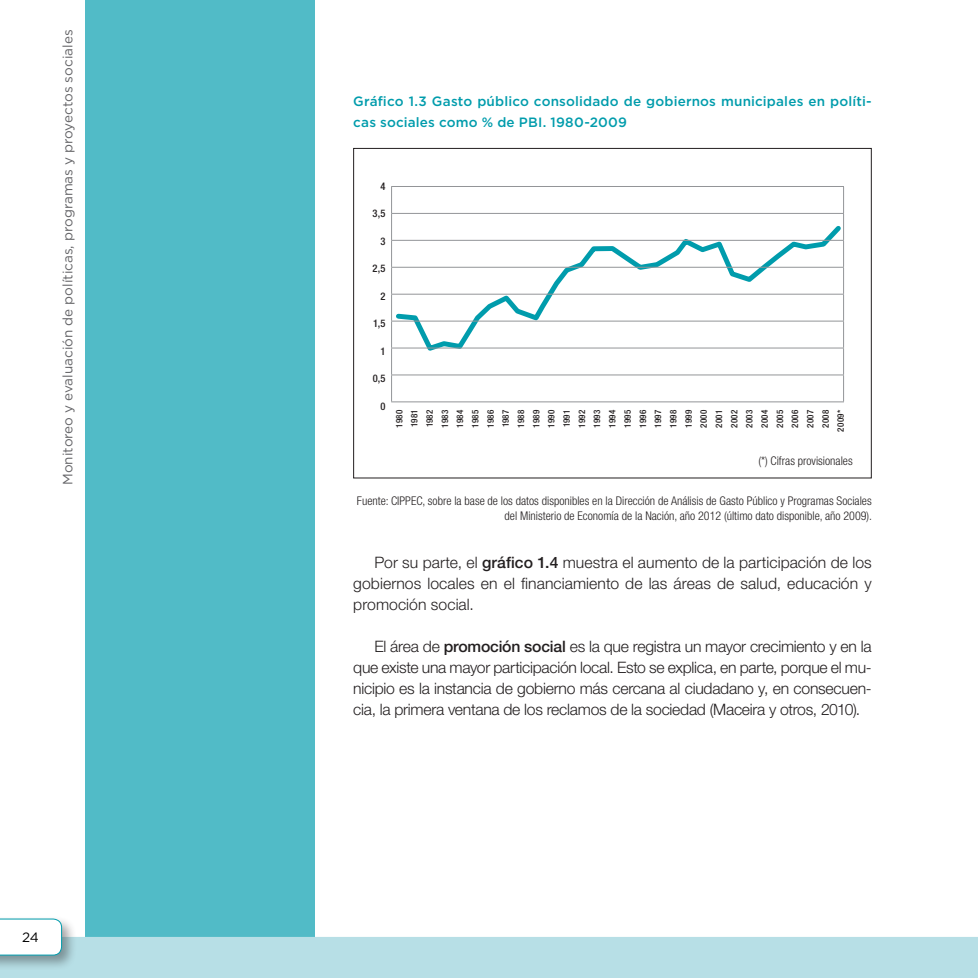
<style>
.page{position:relative;width:978px;height:978px;background:#fff}
.page>*{position:absolute;margin:0;border:0;box-sizing:border-box;transform-origin:0 0}
.texto{font:300 15.75px/21px "Helvetica Neue LT Std";letter-spacing:-.01em;color:#231f20;text-align:justify}
.titulo_grafico{font:500 13.5px/21px "Gotham";letter-spacing:.015em;color:#009cac}
.t1{font:13.5px "Gotham";color:#636366}
.t2{font:13.5px "Gotham";color:#000}
.fuente{font:300 condensed 12px/15px "Helvetica Neue LT Std";color:#231f20;text-align:right}
.texto_en_cuadro{font:500 condensed 10.5px "Helvetica Neue LT Std";color:#231f20}
.texto_en_cuadro-2{font:500 condensed 9px "Helvetica Neue LT Std";letter-spacing:.04em;color:#231f20}
.s1{font-weight:500}
</style>
<div class="page">
<div style="left:85px;top:0;width:230px;height:978px;background:#51bbc7"></div>
<div style="left:0;top:937px;width:978px;height:41px;background:#b7dfe6"></div>
<div style="left:0;top:916px;width:77px;height:55px;background:#231f20;opacity:.4"></div>
<svg style="left:0;top:919px;width:62px;height:36px"></svg>
<svg style="left:393px;top:226px;width:450px;height:125px"></svg>
<hr style="left:391px;top:186px;width:453px;height:1px;background:#939598">
<hr style="left:391px;top:213px;width:453px;height:1px;background:#939598">
<hr style="left:391px;top:240px;width:453px;height:1px;background:#939598">
<hr style="left:391px;top:267px;width:453px;height:1px;background:#939598">
<hr style="left:391px;top:294px;width:453px;height:1px;background:#939598">
<hr style="left:391px;top:321px;width:453px;height:1px;background:#939598">
<hr style="left:391px;top:348px;width:453px;height:1px;background:#939598">
<hr style="left:391px;top:375px;width:453px;height:1px;background:#939598">
<svg style="left:391px;top:187px;width:1px;height:214px"></svg>
<svg style="left:843px;top:187px;width:1px;height:214px"></svg>
<hr style="left:391px;top:401px;width:453px;height:1px;background:#939598">
<p class="t1" style="left:59px;top:485px;width:457px;rotate:-90deg">Monitoreo y evaluación de políticas, programas y proyectos sociales</p>
<p class="t2" style="left:22px;top:929px;width:18px">24</p>
<p class="titulo_grafico" style="left:353px;top:91px;width:520px">Gráfico 1.3 Gasto público consolidado de gobiernos municipales en políti&shy;cas sociales como % de PBI. 1980-2009</p>
<p class="texto_en_cuadro" style="left:381px;top:180px;width:7px">4</p>
<p class="texto_en_cuadro" style="left:373px;top:207px;width:15px">3,5</p>
<p class="texto_en_cuadro" style="left:381px;top:235px;width:7px">3</p>
<p class="texto_en_cuadro" style="left:373px;top:262px;width:15px">2,5</p>
<p class="texto_en_cuadro" style="left:381px;top:290px;width:7px">2</p>
<p class="texto_en_cuadro" style="left:373px;top:317px;width:14px">1,5</p>
<p class="texto_en_cuadro" style="left:381px;top:345px;width:7px">1</p>
<p class="texto_en_cuadro" style="left:373px;top:372px;width:14px">0,5</p>
<p class="texto_en_cuadro" style="left:381px;top:400px;width:7px">0</p>
<p class="texto_en_cuadro-2" style="left:394px;top:428px;width:19px;rotate:-90deg">1980</p>
<p class="texto_en_cuadro-2" style="left:409px;top:427px;width:19px;rotate:-90deg">1981</p>
<p class="texto_en_cuadro-2" style="left:424px;top:427px;width:19px;rotate:-90deg">1982</p>
<p class="texto_en_cuadro-2" style="left:439px;top:428px;width:19px;rotate:-90deg">1983</p>
<p class="texto_en_cuadro-2" style="left:455px;top:428px;width:19px;rotate:-90deg">1984</p>
<p class="texto_en_cuadro-2" style="left:470px;top:428px;width:19px;rotate:-90deg">1985</p>
<p class="texto_en_cuadro-2" style="left:485px;top:428px;width:19px;rotate:-90deg">1986</p>
<p class="texto_en_cuadro-2" style="left:500px;top:427px;width:19px;rotate:-90deg">1987</p>
<p class="texto_en_cuadro-2" style="left:516px;top:428px;width:19px;rotate:-90deg">1988</p>
<p class="texto_en_cuadro-2" style="left:531px;top:428px;width:19px;rotate:-90deg">1989</p>
<p class="texto_en_cuadro-2" style="left:546px;top:428px;width:19px;rotate:-90deg">1990</p>
<p class="texto_en_cuadro-2" style="left:561px;top:427px;width:19px;rotate:-90deg">1991</p>
<p class="texto_en_cuadro-2" style="left:577px;top:428px;width:19px;rotate:-90deg">1992</p>
<p class="texto_en_cuadro-2" style="left:592px;top:428px;width:19px;rotate:-90deg">1993</p>
<p class="texto_en_cuadro-2" style="left:607px;top:428px;width:19px;rotate:-90deg">1994</p>
<p class="texto_en_cuadro-2" style="left:622px;top:428px;width:19px;rotate:-90deg">1995</p>
<p class="texto_en_cuadro-2" style="left:637px;top:428px;width:19px;rotate:-90deg">1996</p>
<p class="texto_en_cuadro-2" style="left:653px;top:427px;width:19px;rotate:-90deg">1997</p>
<p class="texto_en_cuadro-2" style="left:668px;top:428px;width:19px;rotate:-90deg">1998</p>
<p class="texto_en_cuadro-2" style="left:683px;top:428px;width:19px;rotate:-90deg">1999</p>
<p class="texto_en_cuadro-2" style="left:698px;top:428px;width:20px;rotate:-90deg">2000</p>
<p class="texto_en_cuadro-2" style="left:714px;top:428px;width:20px;rotate:-90deg">2001</p>
<p class="texto_en_cuadro-2" style="left:729px;top:428px;width:20px;rotate:-90deg">2002</p>
<p class="texto_en_cuadro-2" style="left:744px;top:428px;width:20px;rotate:-90deg">2003</p>
<p class="texto_en_cuadro-2" style="left:759px;top:428px;width:20px;rotate:-90deg">2004</p>
<p class="texto_en_cuadro-2" style="left:774px;top:428px;width:20px;rotate:-90deg">2005</p>
<p class="texto_en_cuadro-2" style="left:790px;top:428px;width:20px;rotate:-90deg">2006</p>
<p class="texto_en_cuadro-2" style="left:805px;top:428px;width:20px;rotate:-90deg">2007</p>
<p class="texto_en_cuadro-2" style="left:820px;top:428px;width:20px;rotate:-90deg">2008</p>
<p class="texto_en_cuadro-2" style="left:835px;top:432px;width:23px;rotate:-90deg">2009*</p>
<p class="fuente" style="left:758px;top:453px;width:96px">(*) Cifras provisionales</p>
<p class="fuente" style="left:357px;top:493px;width:517px">Fuente: CIPPEC, sobre la base de los datos disponibles en la Dirección de Análisis de Gasto Público y Programas Sociales del Ministerio de Economía de la Nación, año 2012 (último dato disponible, año 2009).</p>
<p class="texto" style="left:353px;top:552px;width:520px;text-indent:21px">Por su parte, el <span class="s1">gráfico 1.4</span> muestra el aumento de la participación de los gobiernos locales en el financiamiento de las áreas de salud, educación y promoción social.</p>
<p class="texto" style="left:353px;top:636px;width:520px;text-indent:21px">El área de <span class="s1">promoción social</span> es la que registra un mayor crecimiento y en la que existe una mayor participación local. Esto se explica, en parte, porque el mu&shy;nicipio es la instancia de gobierno más cercana al ciudadano y, en consecuen&shy;cia, la primera ventana de los reclamos de la sociedad (Maceira y otros, 2010).</p>
</div>
